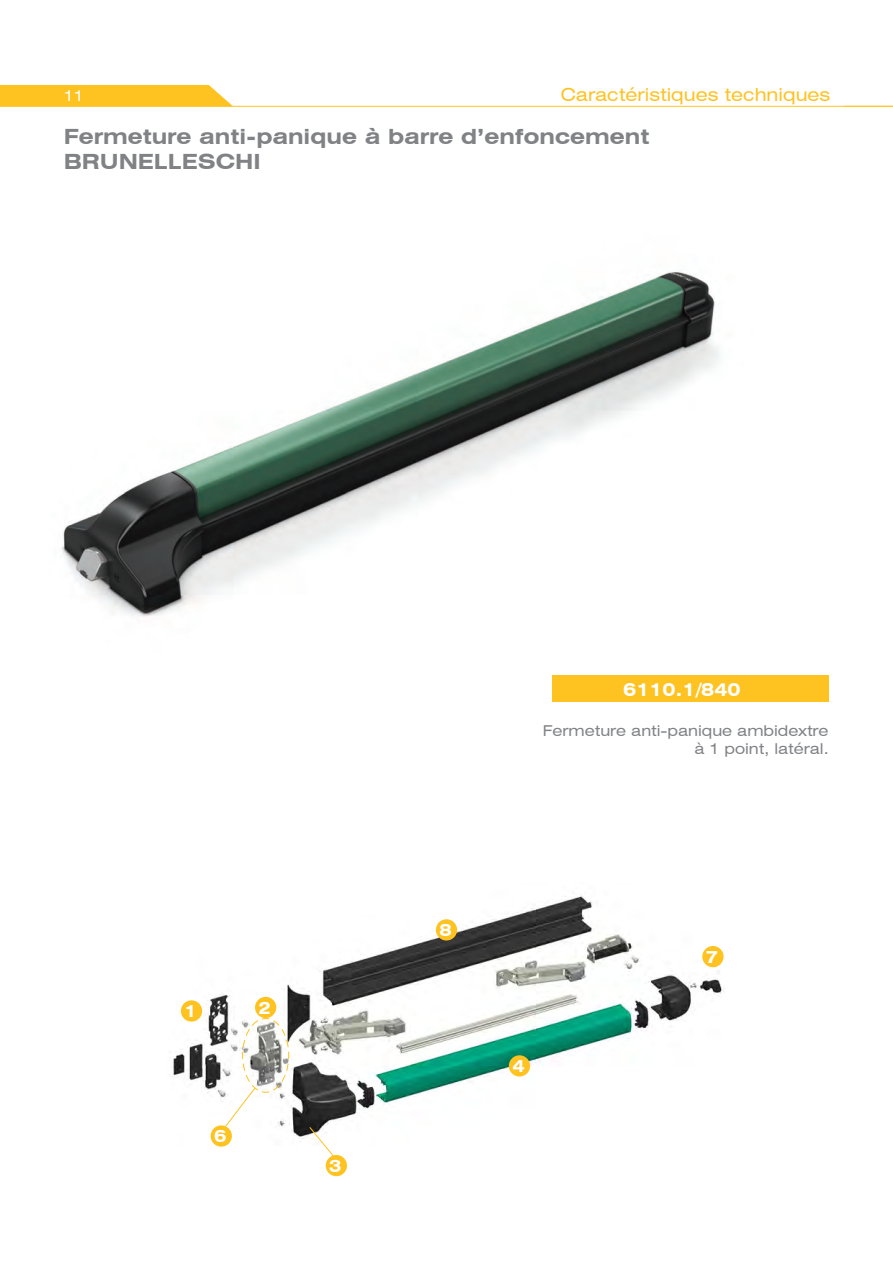
<style>
.page{position:relative;width:893px;height:1263px;background:#fff}
.page>*{position:absolute;margin:0;border:0;box-sizing:border-box;transform-origin:0 0}
.t1{font:700 expanded 21px/25.2px "Swiss 721 BT";color:#808285}
.t2{font:expanded 18px "Swiss 721 BT";color:#fec221}
.t3{font:700 expanded 18px "Swiss 721 BT";color:#fff}
.t4{font:700 expanded 16.8px "Swiss 721 BT";color:#fff}
.t5{font:expanded 15px "Swiss 721 BT";color:#808285}
.t6{font:expanded 15px "Swiss 721 BT";color:#fff}
</style>
<div class="page">
<hr style="left:0;top:106px;width:893px;height:1px;background:#fec221">
<div style="left:0;top:85px;width:233px;height:21px;background:#fec221"></div>
<img style="left:61px;top:271px;width:749px;height:405px">
<div style="left:552px;top:676px;width:277px;height:26px;background:#fec221"></div>
<img style="left:173px;top:895px;width:551px;height:251px">
<div style="left:181px;top:1000px;width:21px;height:21px;background:#fec221;border-radius:50%"></div>
<div style="left:255px;top:997px;width:21px;height:21px;background:#fec221;border-radius:50%"></div>
<div style="left:211px;top:1125px;width:21px;height:22px;background:#fec221;border-radius:50%"></div>
<svg style="left:224px;top:1017px;width:66px;height:111px"></svg>
<div style="left:509px;top:1055px;width:21px;height:21px;background:#fec221;border-radius:50%"></div>
<div style="left:326px;top:1155px;width:21px;height:21px;background:#fec221;border-radius:50%"></div>
<svg style="left:308px;top:1126px;width:27px;height:31px"></svg>
<div style="left:436px;top:919px;width:21px;height:21px;background:#fec221;border-radius:50%"></div>
<div style="left:702px;top:946px;width:22px;height:21px;background:#fec221;border-radius:50%"></div>
<p class="t6" style="left:64px;top:87px;width:22px">11</p>
<p class="t2" style="left:561px;top:84px;width:271px">Caractéristiques techniques</p>
<p class="t1" style="left:64px;top:123px;width:587px">Fermeture anti-panique à barre d’enfoncement<br>BRUNELLESCHI</p>
<p class="t4" style="left:184px;top:1001px;width:14px">1</p>
<p class="t4" style="left:259px;top:998px;width:14px">2</p>
<p class="t4" style="left:214px;top:1126px;width:14px">6</p>
<p class="t4" style="left:329px;top:1156px;width:14px">3</p>
<p class="t3" style="left:623px;top:678px;width:119px">6110.1/840</p>
<p class="t5" style="left:543px;top:721px;width:287px">Fermeture anti-panique ambidextre</p>
<p class="t5" style="left:694px;top:739px;width:136px">à 1 point, latéral.</p>
<p class="t4" style="left:439px;top:920px;width:14px">8</p>
<p class="t4" style="left:512px;top:1056px;width:14px">4</p>
<p class="t4" style="left:706px;top:947px;width:14px">7</p>
</div>
